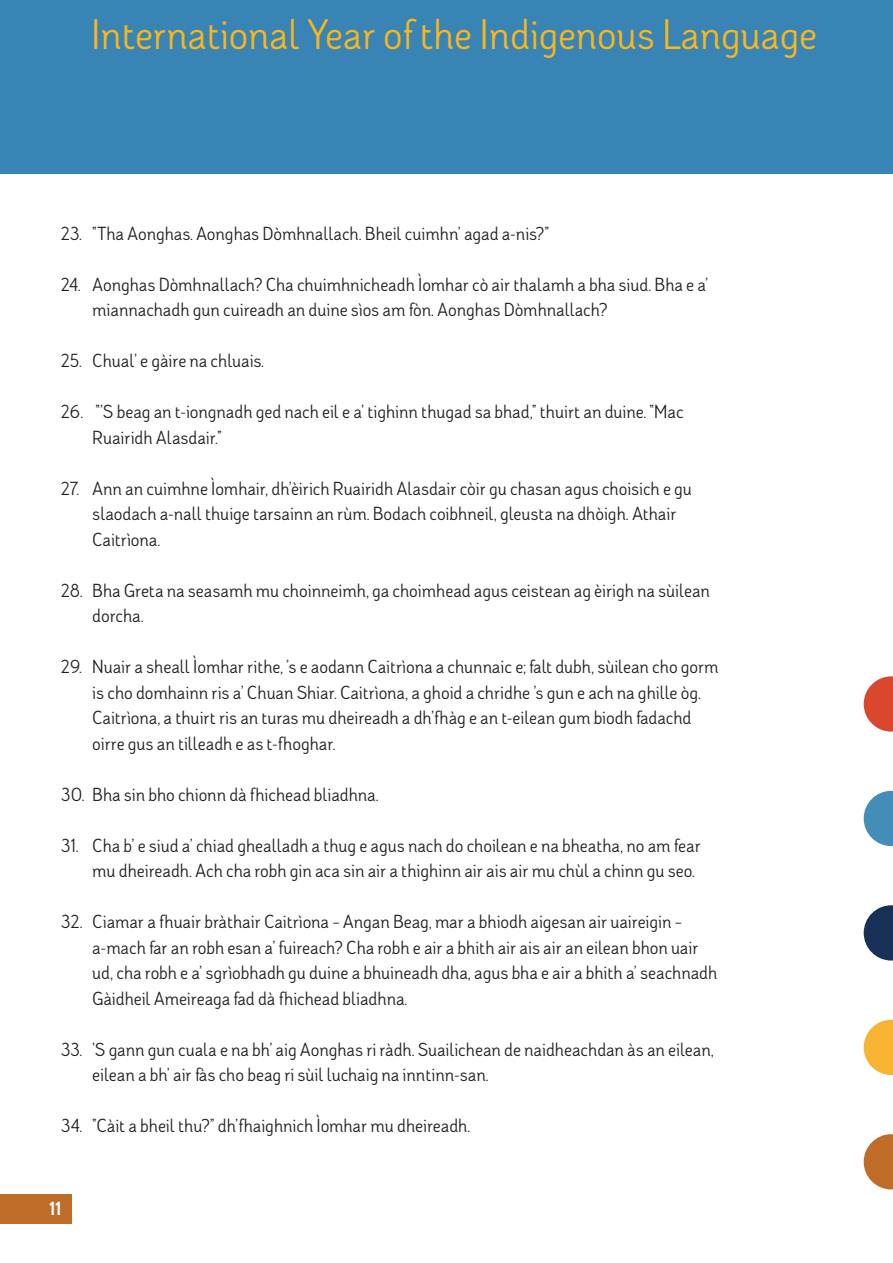
<style>
.page{position:relative;width:893px;height:1263px;background:#fff}
.page>*{position:absolute;margin:0;border:0;box-sizing:border-box;transform-origin:0 0}
.t1{font:40.5px "Adoquin";color:#fcb61c}
.t2{font:18px/25.5px "Adoquin";color:#231f20}
.t3{font:900 18px "Adoquin";color:#fff}
</style>
<div class="page">
<div style="left:0;top:1194px;width:72px;height:30px;background:#bf6c28"></div>
<div style="left:0;top:0;width:893px;height:174px;background:#3885b5"></div>
<svg style="left:864px;top:1134px;width:29px;height:55px"></svg>
<svg style="left:864px;top:1020px;width:29px;height:55px"></svg>
<svg style="left:864px;top:905px;width:29px;height:55px"></svg>
<svg style="left:864px;top:791px;width:29px;height:55px"></svg>
<svg style="left:864px;top:676px;width:29px;height:56px"></svg>
<p class="t1" style="left:91px;top:10px;width:727px">International Year of the Indigenous Language</p>
<p class="t2" style="left:61px;top:220px;width:490px">23. “Tha Aonghas. Aonghas Dòmhnallach. Bheil cuimhn’ agad a-nis?”</p>
<p class="t2" style="left:92px;top:271px;width:617px;text-indent:-32px">24. Aonghas Dòmhnallach? Cha chuimhnicheadh Ìomhar cò air thalamh a bha siud. Bha e a’ miannachadh gun cuireadh an duine sìos am fòn. Aonghas Dòmhnallach?</p>
<p class="t2" style="left:61px;top:348px;width:205px">25. Chual’ e gàire na chluais.</p>
<p class="t2" style="left:92px;top:399px;width:593px;text-indent:-32px">26. “’S beag an t-iongnadh ged nach eil e a’ tighinn thugad sa bhad,” thuirt an duine. “Mac<br>Ruairidh Alasdair.”</p>
<p class="t2" style="left:92px;top:475px;width:601px;text-indent:-32px">27. Ann an cuimhne Ìomhair, dh’èirich Ruairidh Alasdair còir gu chasan agus choisich e gu slaodach a-nall thuige tarsainn an rùm. Bodach coibhneil, gleusta na dhòigh. Athair<br>Caitrìona.</p>
<p class="t2" style="left:92px;top:577px;width:619px;text-indent:-32px">28. Bha Greta na seasamh mu choinneimh, ga choimhead agus ceistean ag èirigh na sùilean dorcha.</p>
<p class="t2" style="left:92px;top:654px;width:628px;text-indent:-32px">29. Nuair a sheall Ìomhar rithe, ’s e aodann Caitrìona a chunnaic e; falt dubh, sùilean cho gorm is cho domhainn ris a’ Chuan Shiar. Caitrìona, a ghoid a chridhe ’s gun e ach na ghille òg.<br>Caitrìona, a thuirt ris an turas mu dheireadh a dh’fhàg e an t-eilean gum biodh fadachd oirre gus an tilleadh e as t-fhoghar.</p>
<p class="t2" style="left:61px;top:781px;width:319px">30. Bha sin bho chionn dà fhichead bliadhna.</p>
<p class="t2" style="left:92px;top:832px;width:610px;text-indent:-32px">31. Cha b’ e siud a’ chiad ghealladh a thug e agus nach do choilean e na bheatha, no am fear mu dheireadh. Ach cha robh gin aca sin air a thighinn air ais air mu chùl a chinn gu seo.</p>
<p class="t2" style="left:92px;top:909px;width:627px;text-indent:-32px">32. Ciamar a fhuair bràthair Caitrìona – Angan Beag, mar a bhiodh aigesan air uaireigin – a-mach far an robh esan a’ fuireach? Cha robh e air a bhith air ais air an eilean bhon uair ud, cha robh e a’ sgrìobhadh gu duine a bhuineadh dha, agus bha e air a bhith a’ seachnadh Gàidheil Ameireaga fad dà fhichead bliadhna.</p>
<p class="t2" style="left:92px;top:1036px;width:623px;text-indent:-32px">33. ’S gann gun cuala e na bh’ aig Aonghas ri ràdh. Suailichean de naidheachdan às an eilean, eilean a bh’ air fàs cho beag ri sùil luchaig na inntinn-san.</p>
<p class="t2" style="left:61px;top:1113px;width:411px">34. “Càit a bheil thu?” dh’fhaighnich Ìomhar mu dheireadh.</p>
<p class="t3" style="left:49px;top:1197px;width:13px">11</p>
</div>
